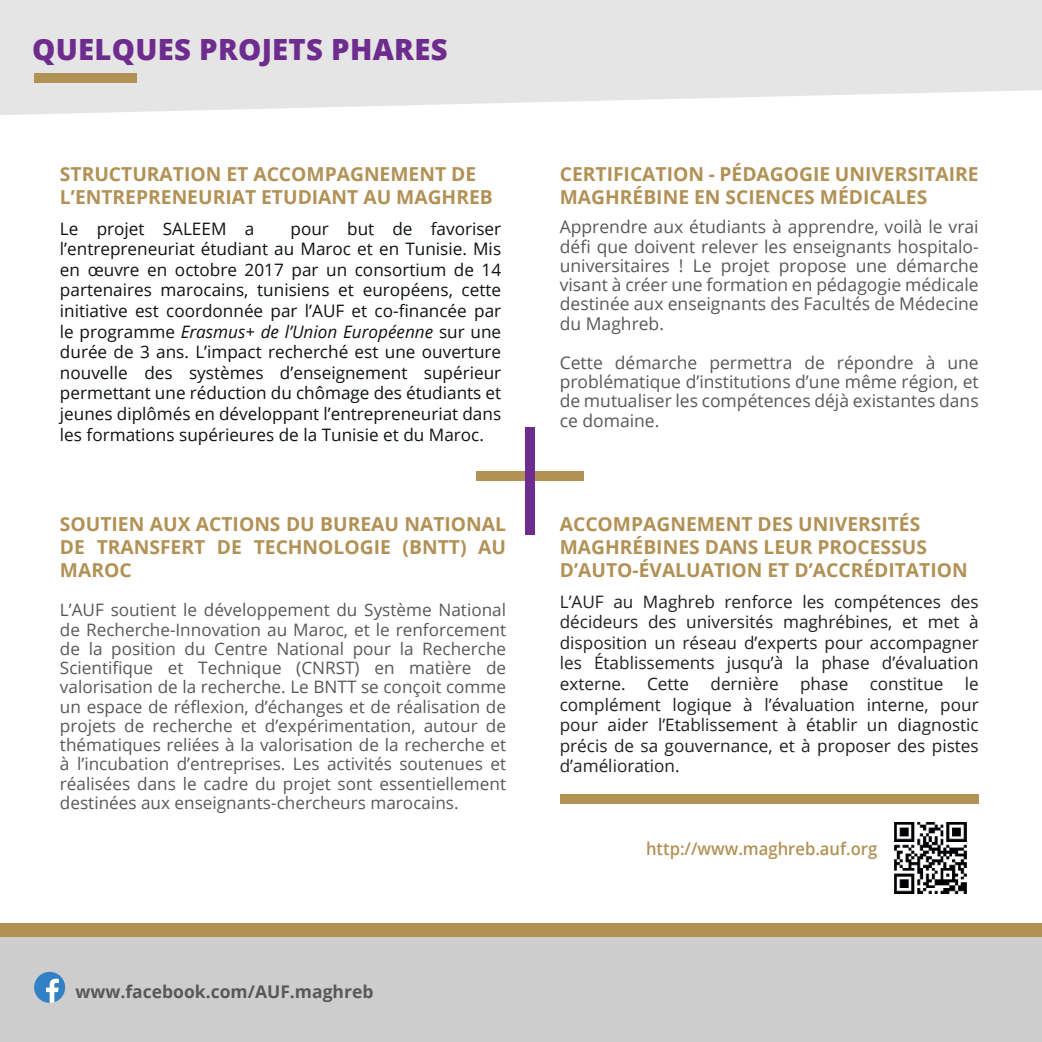
<style>
.page{position:relative;width:1042px;height:1042px;background:#fff}
.page>*{position:absolute;margin:0;border:0;box-sizing:border-box;transform-origin:0 0}
.t1{font:800 29.22px "Open Sans";letter-spacing:.01em;color:#6e2c8e}
.t2{font:700 19.25px/23.1px "Open Sans";color:#b29155}
.t3{font:17.5px/19.2px "Open Sans";color:#57585a;text-align:justify}
.t4{font:700 17.5px "Open Sans";color:#57585a}
.t5{font:600 17.5px "Open Sans";color:#b29155;scale:.95 1}
.t6{font:17.15px/19.2px "Open Sans";color:#57585a;text-align:justify}
.t7{font:17.15px/20.7px "Open Sans";color:#0e1113;text-align:justify}
.t8{font:17.15px/20.7px "Open Sans";color:#231f20;text-align:justify}
.s1{font-style:italic}
.s2{font-size:17.5px}
</style>
<div class="page">
<div style="left:0;top:936px;width:1042px;height:106px;background:#cecdcd"></div>
<div style="left:0;top:923px;width:1042px;height:13px;background:#b29155"></div>
<svg style="left:0;top:0;width:1042px;height:115px;background:#e7e7e7"></svg>
<div style="left:34px;top:74px;width:103px;height:9px;background:#b29155"></div>
<div style="left:476px;top:471px;width:107px;height:10px;background:#b29155"></div>
<div style="left:525px;top:427px;width:9px;height:107px;background:#6e2c8e"></div>
<div style="left:560px;top:793px;width:418px;height:10px;background:#b29155"></div>
<img style="left:894px;top:822px;width:73px;height:72px">
<svg style="left:34px;top:972px;width:31px;height:31px"></svg>
<p class="t1" style="left:32px;top:27px;width:417px">QUELQUES PROJETS PHARES</p>
<p class="t2" style="left:60px;top:162px;width:434px">STRUCTURATION ET ACCOMPAGNEMENT DE<br>L’ENTREPRENEURIAT ETUDIANT AU MAGHREB</p>
<p class="t7" style="left:60px;top:218px;width:196px">Le projet SALEEM a</p>
<p class="t7" style="left:60px;top:218px;width:443px;text-indent:231px">pour but de favoriser l’entrepreneuriat étudiant au Maroc et en Tunisie. Mis en œuvre en octobre 2017 par un consortium de 14 partenaires marocains, tunisiens et européens, cette initiative est coordonnée par l’AUF et co-financée par le programme <span class="s1">Erasmus+ de l’Union Européenne</span> sur une durée de 3 ans. L’impact recherché est une ouverture nouvelle des systèmes d’enseignement supérieur permettant une réduction du chômage des étudiants et jeunes diplômés en développant l’entrepreneuriat dans les formations supérieures de la Tunisie et du Maroc.</p>
<p class="t2" style="left:60px;top:512px;width:448px;text-align:justify">SOUTIEN AUX ACTIONS DU BUREAU NATIONAL DE TRANSFERT DE TECHNOLOGIE (BNTT) AU MAROC</p>
<p class="t6" style="left:60px;top:600px;width:448px">L’AUF soutient le développement du Système National de Recherche-Innovation au Maroc, et le renforcement de la position du Centre National pour la Recherche Scientifique et Technique (CNRST) en matière de valorisation de la recherche. Le BNTT se conçoit comme un espace de réflexion, d’échanges et de réalisation de projets de recherche et d’expérimentation, autour de thématiques reliées à la valorisation de la recherche et <span class="s2">à</span> l’incubation d’entreprises. Les activités soutenues et réalisées dans le cadre du projet sont essentiellement destinées aux enseignants-chercheurs marocains.</p>
<p class="t4" style="left:76px;top:979px;width:299px">www.facebook.com/AUF.maghreb</p>
<p class="t2" style="left:560px;top:162px;width:420px">CERTIFICATION - PÉDAGOGIE UNIVERSITAIRE<br>MAGHRÉBINE EN SCIENCES MÉDICALES</p>
<p class="t3" style="left:560px;top:217px;width:420px">Apprendre aux étudiants à apprendre, voilà le vrai défi que doivent relever les enseignants hospitalo&shy;universitaires ! Le projet propose une démarche visant à créer une formation en pédagogie médicale destinée aux enseignants des Facultés de Médecine du Maghreb.</p>
<p class="t3" style="left:560px;top:352px;width:420px">Cette démarche permettra de répondre à une problématique d’institutions d’une même région, et de mutualiser les compétences déjà existantes dans ce domaine.</p>
<p class="t2" style="left:560px;top:512px;width:409px">ACCOMPAGNEMENT DES UNIVERSITÉS<br>MAGHRÉBINES DANS LEUR PROCESSUS<br>D’AUTO-ÉVALUATION ET D’ACCRÉDITATION</p>
<p class="t8" style="left:560px;top:591px;width:420px">L’AUF au Maghreb renforce les compétences des décideurs des universités maghrébines, et met à disposition un réseau d’experts pour accompagner les Établissements jusqu’à la phase d’évaluation externe. Cette dernière phase constitue le complément logique à l’évaluation interne, pour pour aider l’Etablissement à établir un diagnostic précis de sa gouvernance, et à proposer des pistes d’amélioration.</p>
<p class="t5" style="left:646px;top:836px;width:245px">http://www.maghreb.auf.org</p>
</div>
